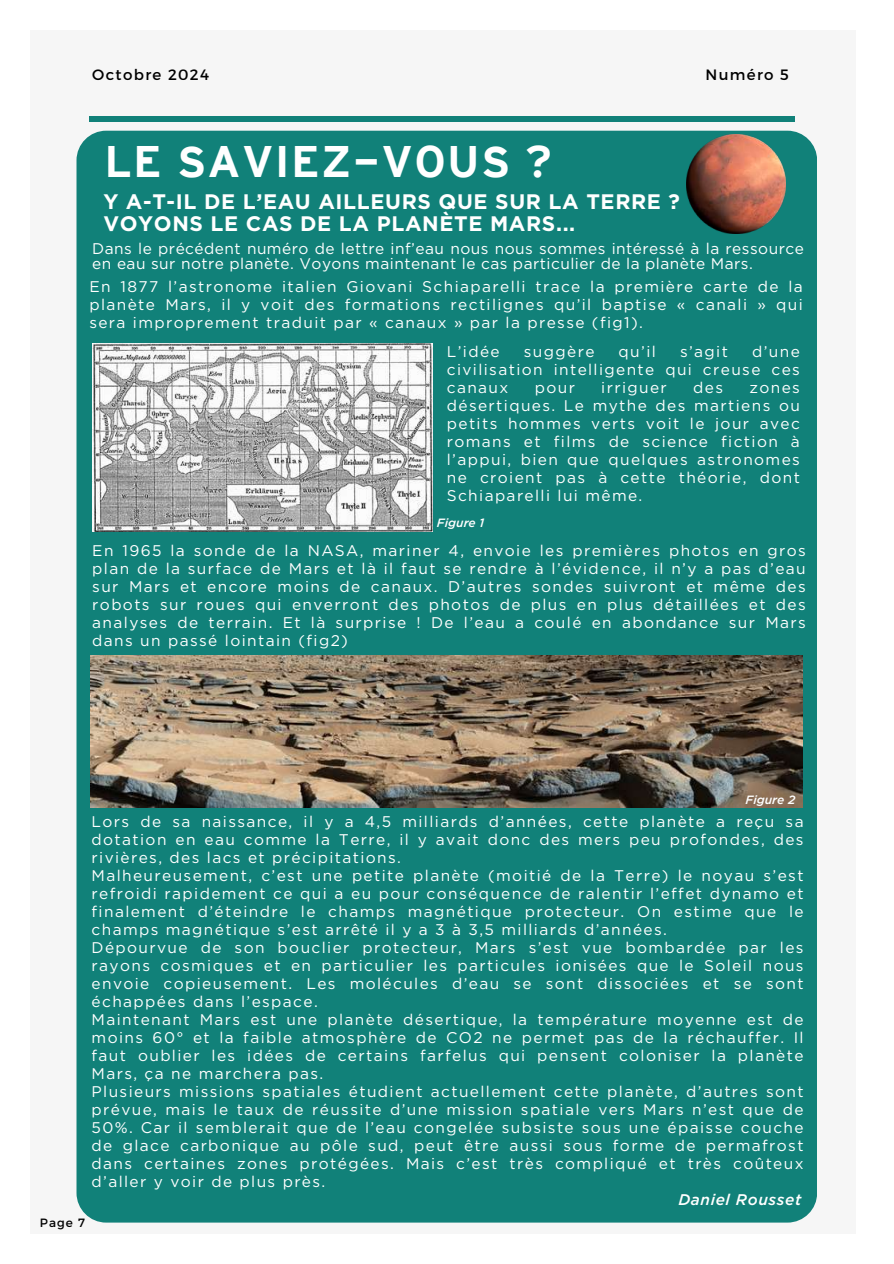
<style>
.page{position:relative;width:894px;height:1264px;background:#fff}
.page>*{position:absolute;margin:0;border:0;box-sizing:border-box;transform-origin:0 0}
.t1{font:700 44.1px "Interstate Mono";letter-spacing:.03em;color:#fff}
.t2{font:700 21px/21.3px "Gotham";letter-spacing:.03em;color:#fff}
.t3{font:15.45px/18px "Gotham";letter-spacing:.09em;color:#fff;text-align:justify}
.t4{font:15.45px/14.7px "Gotham";letter-spacing:.03em;color:#fff}
.t5{font:italic 500 15.45px "Gotham";letter-spacing:.04em;color:#fff}
.t6{font:15px "Montserrat";letter-spacing:.09em;color:#000}
.t7{font:italic 500 12px "Gotham";color:#fff}
.t8{font:12px "Montserrat";color:#000}
</style>
<div class="page">
<div style="left:30px;top:30px;width:825px;height:1203px;background:#f6f6f6"></div>
<div style="left:89px;top:116px;width:706px;height:6px;background:#118179"></div>
<div style="left:76px;top:131px;width:740px;height:1091px;background:#118179;border-radius:30px"></div>
<img style="left:92px;top:343px;width:340px;height:188px">
<img style="left:91px;top:655px;width:711px;height:152px">
<img style="left:686px;top:135px;width:99px;height:99px">
<p class="t6" style="left:92px;top:65px;width:118px">Octobre 2024</p>
<p class="t6" style="left:705px;top:65px;width:85px">Numéro 5</p>
<h1 class="t1" style="left:104px;top:145px;width:448px">LE SAVIEZ-VOUS ?</h1>
<h2 class="t2" style="left:103px;top:191px;width:578px">Y A-T-IL DE L’EAU AILLEURS QUE SUR LA TERRE ?<br>VOYONS LE CAS DE LA PLANÈTE MARS...</h2>
<p class="t4" style="left:92px;top:241px;width:712px">Dans le précédent numéro de lettre inf’eau nous nous sommes intéressé à la ressource en eau sur notre planète. Voyons maintenant le cas particulier de la planète Mars.</p>
<p class="t3" style="left:89px;top:277px;width:714px">En 1877 l’astronome italien Giovani Schiaparelli trace la première carte de la planète Mars, il y voit des formations rectilignes qu’il baptise « canali » qui sera improprement traduit par « canaux » par la presse (fig1).</p>
<p class="t3" style="left:446px;top:342px;width:54px">L’idée</p>
<p class="t3" style="left:523px;top:342px;width:72px">suggère</p>
<p class="t3" style="left:618px;top:342px;width:39px">qu’il</p>
<p class="t3" style="left:679px;top:342px;width:49px">s’agit</p>
<p class="t3" style="left:446px;top:342px;width:354px;text-indent:305px">d’une civilisation intelligente qui creuse ces canaux</p>
<p class="t3" style="left:534px;top:378px;width:42px">pour</p>
<p class="t3" style="left:601px;top:378px;width:67px">irriguer</p>
<p class="t3" style="left:693px;top:378px;width:31px">des</p>
<p class="t3" style="left:446px;top:378px;width:354px;text-indent:302px">zones désertiques. Le mythe des martiens ou petits hommes verts voit le jour avec romans et films de science fiction à l’appui, bien que quelques astronomes ne croient pas à cette théorie, dont Schiaparelli lui même.</p>
<p class="t7" style="left:437px;top:516px;width:49px">Figure 1</p>
<p class="t3" style="left:92px;top:541px;width:714px">En 1965 la sonde de la NASA, mariner 4, envoie les premières photos en gros plan de la surface de Mars et là il faut se rendre à l’évidence, il n’y a pas d’eau sur Mars et encore moins de canaux. D’autres sondes suivront et même des robots sur roues qui enverront des photos de plus en plus détaillées et des analyses de terrain. Et là surprise ! De l’eau a coulé en abondance sur Mars dans un passé lointain (fig2)</p>
<p class="t7" style="left:745px;top:792px;width:51px">Figure 2</p>
<p class="t3" style="left:92px;top:812px;width:713px;text-align:left">Lors de sa naissance, il y a 4,5 milliards d’années, cette planète a reçu sa dotation en eau comme la Terre, il y avait donc des mers peu profondes, des rivières, des lacs et précipitations.<br>Malheureusement, c’est une petite planète (moitié de la Terre) le noyau s’est refroidi rapidement ce qui a eu pour conséquence de ralentir l’effet dynamo et finalement d’éteindre le champs magnétique protecteur. On estime que le champs magnétique s’est arrêté il y a 3 à 3,5 milliards d’années.<br>Dépourvue de son bouclier protecteur, Mars s’est vue bombardée par les rayons cosmiques et en particulier les particules ionisées que le Soleil nous envoie copieusement. Les molécules d’eau se sont dissociées et se sont échappées dans l’espace.<br>Maintenant Mars est une planète désertique, la température moyenne est de moins 60° et la faible atmosphère de CO2 ne permet pas de la réchauffer. Il faut oublier les idées de certains farfelus qui pensent coloniser la planète Mars, ça ne marchera pas.<br>Plusieurs missions spatiales étudient actuellement cette planète, d’autres sont prévue, mais le taux de réussite d’une mission spatiale vers Mars n’est que de 50%. Car il semblerait que de l’eau congelée subsiste sous une épaisse couche de glace carbonique au pôle sud, peut être aussi sous forme de permafrost dans certaines zones protégées. Mais c’est très compliqué et très coûteux d’aller y voir de plus près.</p>
<p class="t8" style="left:40px;top:1214px;width:47px">Page 7</p>
<p class="t5" style="left:678px;top:1190px;width:124px">Daniel Rousset</p>
</div>
